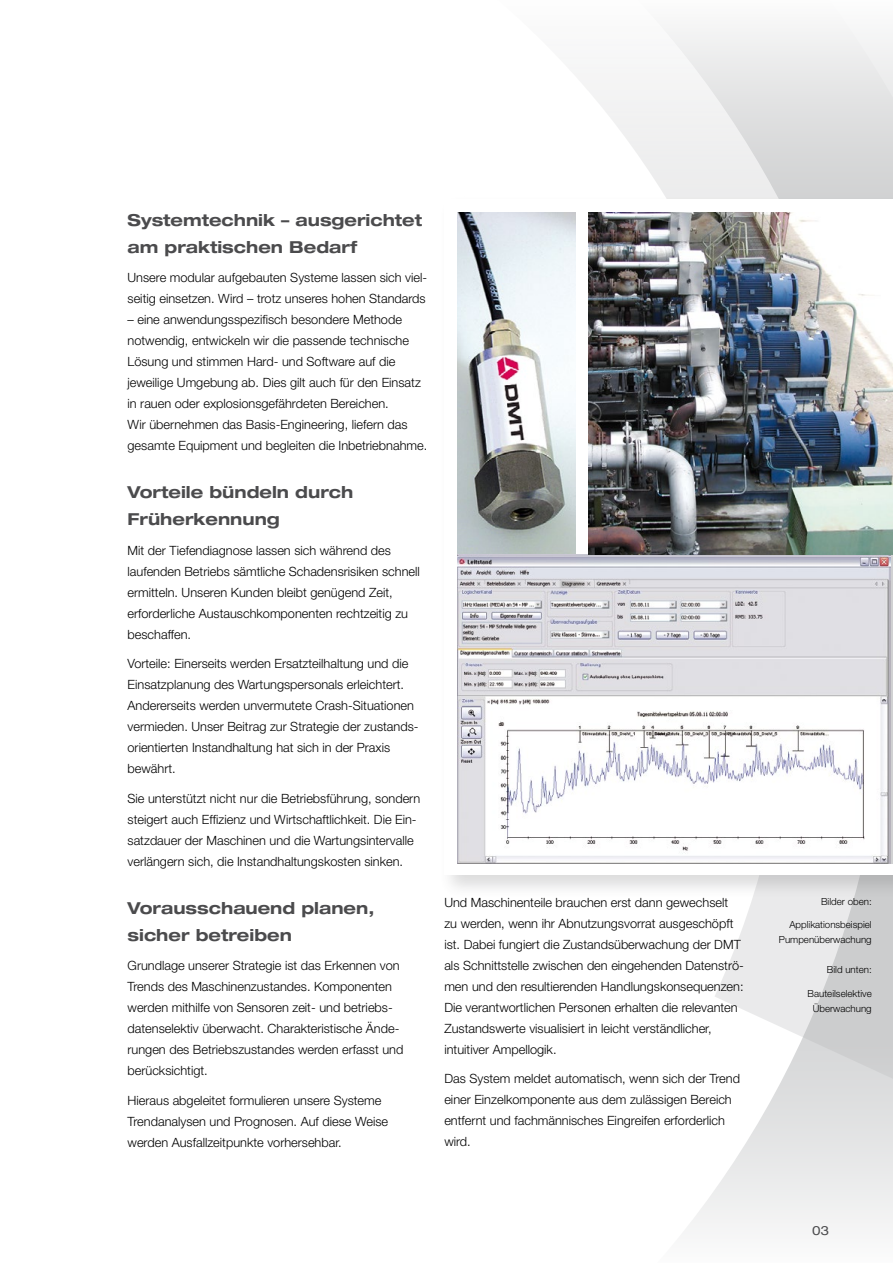
<style>
.page{position:relative;width:893px;height:1263px;background:#fff}
.page>*{position:absolute;margin:0;border:0;box-sizing:border-box;transform-origin:0 0}
.t1{font:700 expanded 16.5px/27px "Helvetica Neue";color:#4b4b4d}
.t2{font:300 12.75px/21px "Helvetica Neue LT";color:#000}
.t3{font:expanded 12.75px "Helvetica Neue LT";color:#4b4b4d}
.t4{font:300 9.75px/15px "Helvetica Neue LT";color:#000;text-align:right}
</style>
<div class="page">
<svg style="left:715px;top:898px;width:178px;height:137px;fill:#eaeaeb"></svg>
<svg style="left:580px;top:28px;width:313px;height:167px;fill:#eee"></svg>
<div style="left:440px;top:195px;width:453px;height:703px;background:#4b4b4d;opacity:.2"></div>
<div style="left:444px;top:200px;width:449px;height:675px;background:#fff"></div>
<img style="left:457px;top:213px;width:118px;height:342px">
<img style="left:457px;top:555px;width:433px;height:308px">
<img style="left:588px;top:213px;width:305px;height:342px">
<p class="t1" style="left:128px;top:206px;width:296px">Systemtechnik – ausgerichtet am praktischen Bedarf</p>
<p class="t2" style="left:128px;top:267px;width:301px">Unsere modular aufgebauten Systeme lassen sich viel&shy;seitig einsetzen. Wird – trotz unseres hohen Standards</p>
<p class="t2" style="left:128px;top:309px;width:301px">– eine anwendungsspezifisch besondere Methode notwendig, entwickeln wir die passende technische Lösung und stimmen Hard- und Software auf die jeweilige Umgebung ab. Dies gilt auch für den Einsatz in rauen oder explosionsgefährdeten Bereichen.<br>Wir übernehmen das Basis-Engineering, liefern das gesamte Equipment und begleiten die Inbetriebnahme.</p>
<p class="t1" style="left:128px;top:478px;width:227px">Vorteile bündeln durch<br>Früherkennung</p>
<p class="t2" style="left:128px;top:539px;width:294px">Mit der Tiefendiagnose lassen sich während des laufenden Betriebs sämtliche Schadensrisiken schnell ermitteln. Unseren Kunden bleibt genügend Zeit, erforderliche Austauschkomponenten rechtzeitig zu beschaffen.</p>
<p class="t2" style="left:128px;top:653px;width:292px">Vorteile: Einerseits werden Ersatzteilhaltung und die Einsatzplanung des Wartungspersonals erleichtert.<br>Andererseits werden unvermutete Crash-Situationen vermieden. Unser Beitrag zur Strategie der zustands&shy;orientierten Instandhaltung hat sich in der Praxis bewährt.</p>
<p class="t2" style="left:128px;top:787px;width:294px">Sie unterstützt nicht nur die Betriebsführung, sondern steigert auch Effizienz und Wirtschaftlichkeit. Die Ein&shy;satzdauer der Maschinen und die Wartungsintervalle verlängern sich, die Instandhaltungskosten sinken.</p>
<p class="t1" style="left:128px;top:894px;width:248px">Vorausschauend planen, sicher betreiben</p>
<p class="t2" style="left:128px;top:955px;width:277px">Grundlage unserer Strategie ist das Erkennen von Trends des Maschinenzustandes. Komponenten werden mithilfe von Sensoren zeit- und betriebs&shy;datenselektiv überwacht. Charakteristische Ände&shy;rungen des Betriebszustandes werden erfasst und berücksichtigt.</p>
<p class="t2" style="left:128px;top:1089px;width:262px">Hieraus abgeleitet formulieren unsere Systeme<br>Trendanalysen und Prognosen. Auf diese Weise werden Ausfallzeitpunkte vorhersehbar.</p>
<p class="t2" style="left:444px;top:891px;width:301px">Und Maschinenteile brauchen erst dann gewechselt zu werden, wenn ihr Abnutzungsvorrat ausgeschöpft ist. Dabei fungiert die Zustandsüberwachung der DMT als Schnittstelle zwischen den eingehenden Datenströ&shy;men und den resultierenden Handlungskonsequenzen:<br>Die verantwortlichen Personen erhalten die relevanten Zustandswerte visualisiert in leicht verständlicher, intuitiver Ampellogik.</p>
<p class="t2" style="left:444px;top:1068px;width:297px">Das System meldet automatisch, wenn sich der Trend einer Einzelkomponente aus dem zulässigen Bereich entfernt und fachmännisches Eingreifen erforderlich wird.</p>
<p class="t4" style="left:821px;top:893px;width:52px">Bilder oben:</p>
<p class="t4" style="left:779px;top:917px;width:94px">Applikationsbeispiel<br>Pumpenüberwachung</p>
<p class="t4" style="left:827px;top:962px;width:46px">Bild unten:</p>
<p class="t4" style="left:808px;top:985px;width:66px;text-align:center">Bauteilselektive<br>Überwachung</p>
<p class="t3" style="left:812px;top:1222px;width:19px">03</p>
</div>
